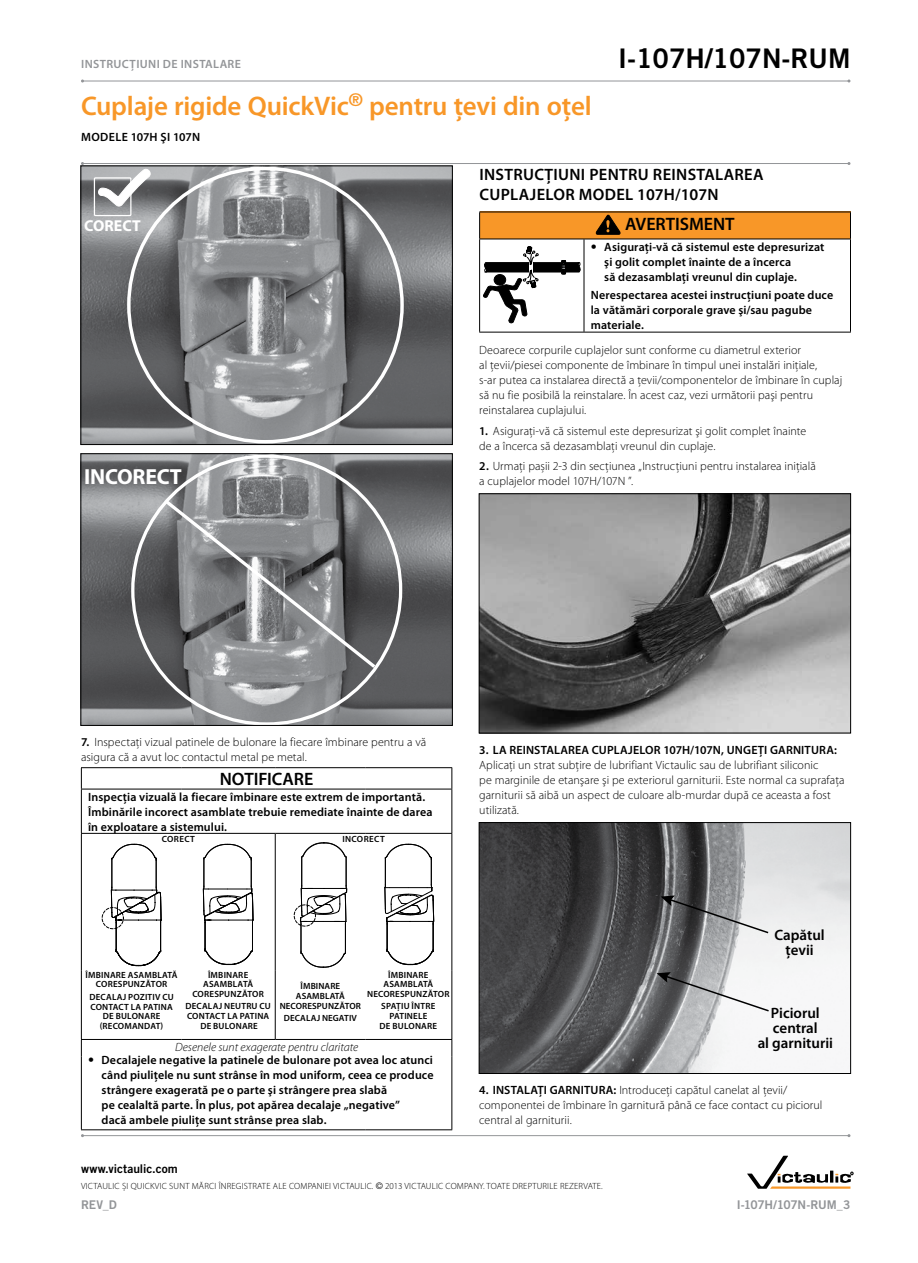
<style>
.page{position:relative;width:918px;height:1263px;background:#fff}
.page>*{position:absolute;margin:0;border:0;box-sizing:border-box;transform-origin:0 0}
.t1{font:600 27px "Myriad Pro";letter-spacing:-.01em;color:#f89728}
.t2{font:27px "Trade Gothic LT Std Bd 2";color:#000}
.t3{font:700 21.9px "Myriad Pro";letter-spacing:-.01em;color:#fff}
.t4{font:600 18px "Myriad Pro";letter-spacing:-.005em;color:#000}
.t5{font:600 16.5px/19.8px "Myriad Pro";letter-spacing:.02em;color:#000}
.t6{font:700 15.9px "Myriad Pro";color:#fff}
.t7{font:600 15px/15px "Myriad Pro";color:#000;text-align:center}
.t8{font:300 12px/15px "Myriad Pro";letter-spacing:.005em;color:#000}
.t9{font:600 12px/15px "Myriad Pro";letter-spacing:.01em;color:#000}
.t10{font:italic 300 12px "Myriad Pro";color:#000}
.t11{font:600 12px "Myriad Pro";letter-spacing:.03em;color:#939598}
.t12{font:12px "Trade Gothic LT Std Bd 2";letter-spacing:-.025em;color:#939598}
.t13{font:12px "Trade Gothic LT Std Bd 2";color:#000}
.t14{font:600 9px/9.8px "Myriad Pro";letter-spacing:.02em;color:#000;text-align:center}
.t15{font:300 9px "Myriad Pro";letter-spacing:.02em;color:#000}
.t16{font:600 9px "Myriad Pro";letter-spacing:.04em;color:#000}
.s1{font-family:"Trade Gothic LT Std Bd 2";font-weight:400}
.s2{font-weight:600}
.s3{font-family:"Trade Gothic LT Std"}
</style>
<div class="page">
<hr style="left:83px;top:81px;width:766px;height:1px;background:#939598">
<img style="left:82px;top:167px;width:369px;height:276px">
<div style="left:94px;top:177px;width:37px;height:39px;border:1px solid #fff"></div>
<svg style="left:97px;top:167px;width:57px;height:41px"></svg>
<div style="left:80px;top:165px;width:373px;height:280px;border:1px solid #000"></div>
<img style="left:82px;top:455px;width:369px;height:269px">
<svg style="left:161px;top:496px;width:218px;height:175px;background:#7e8082"></svg>
<div style="left:80px;top:453px;width:373px;height:273px;border:1px solid #000"></div>
<hr style="left:81px;top:767px;width:101px;height:1px;background:#000">
<svg style="left:81px;top:768px;width:1px;height:21px"></svg>
<hr style="left:182px;top:767px;width:93px;height:1px;background:#000">
<hr style="left:275px;top:767px;width:90px;height:1px;background:#000">
<hr style="left:365px;top:767px;width:87px;height:1px;background:#000">
<svg style="left:452px;top:768px;width:1px;height:21px"></svg>
<hr style="left:81px;top:789px;width:101px;height:1px;background:#000">
<hr style="left:81px;top:789px;width:1px;height:44px;background:#000">
<hr style="left:182px;top:789px;width:93px;height:1px;background:#000">
<hr style="left:275px;top:789px;width:90px;height:1px;background:#000">
<hr style="left:365px;top:789px;width:87px;height:1px;background:#000">
<hr style="left:452px;top:789px;width:1px;height:44px;background:#000">
<hr style="left:81px;top:833px;width:101px;height:1px;background:#000">
<hr style="left:182px;top:833px;width:93px;height:1px;background:#000">
<hr style="left:275px;top:833px;width:90px;height:1px;background:#000">
<hr style="left:365px;top:833px;width:87px;height:1px;background:#000">
<hr style="left:81px;top:842px;width:1px;height:129px;background:#000">
<hr style="left:275px;top:842px;width:1px;height:129px;background:#000">
<hr style="left:452px;top:842px;width:1px;height:129px;background:#000">
<hr style="left:81px;top:971px;width:1px;height:68px;background:#000">
<hr style="left:275px;top:971px;width:1px;height:68px;background:#000">
<hr style="left:452px;top:971px;width:1px;height:68px;background:#000">
<hr style="left:81px;top:1039px;width:101px;height:1px;background:#000">
<svg style="left:81px;top:1040px;width:1px;height:16px"></svg>
<hr style="left:182px;top:1039px;width:93px;height:1px;background:#000">
<hr style="left:275px;top:1039px;width:90px;height:1px;background:#000">
<hr style="left:365px;top:1039px;width:87px;height:1px;background:#000">
<svg style="left:452px;top:1040px;width:1px;height:16px"></svg>
<hr style="left:81px;top:1056px;width:1px;height:73px;background:#000">
<hr style="left:452px;top:1056px;width:1px;height:73px;background:#000">
<hr style="left:81px;top:1129px;width:101px;height:1px;background:#000">
<hr style="left:182px;top:1129px;width:93px;height:1px;background:#000">
<hr style="left:275px;top:1129px;width:90px;height:1px;background:#000">
<hr style="left:365px;top:1129px;width:87px;height:1px;background:#000">
<svg style="left:102px;top:844px;width:60px;height:122px"></svg>
<svg style="left:203px;top:844px;width:51px;height:121px"></svg>
<svg style="left:294px;top:842px;width:53px;height:126px"></svg>
<svg style="left:384px;top:844px;width:50px;height:121px"></svg>
<div style="left:480px;top:212px;width:370px;height:27px;background:#f89728"></div>
<hr style="left:479px;top:212px;width:105px;height:1px;background:#000">
<svg style="left:479px;top:212px;width:1px;height:27px"></svg>
<hr style="left:584px;top:212px;width:267px;height:1px;background:#000">
<svg style="left:850px;top:212px;width:1px;height:27px"></svg>
<hr style="left:479px;top:239px;width:105px;height:1px;background:#000">
<hr style="left:479px;top:239px;width:1px;height:93px;background:#000">
<hr style="left:584px;top:239px;width:267px;height:1px;background:#000">
<hr style="left:584px;top:239px;width:1px;height:93px;background:#000">
<hr style="left:850px;top:239px;width:1px;height:93px;background:#000">
<hr style="left:479px;top:332px;width:105px;height:1px;background:#000">
<hr style="left:584px;top:332px;width:267px;height:1px;background:#000">
<svg style="left:596px;top:215px;width:25px;height:19px"></svg>
<svg style="left:483px;top:246px;width:97px;height:77px"></svg>
<img style="left:481px;top:495px;width:368px;height:236px">
<div style="left:479px;top:493px;width:372px;height:240px;border:1px solid #000"></div>
<img style="left:481px;top:824px;width:368px;height:248px">
<svg style="left:661px;top:895px;width:109px;height:39px;background:#8f9092"></svg>
<svg style="left:657px;top:972px;width:113px;height:41px"></svg>
<div style="left:479px;top:822px;width:372px;height:252px;border:1px solid #000"></div>
<svg style="left:747px;top:1156px;width:106px;height:33px"></svg>
<hr style="left:83px;top:1135px;width:766px;height:1px;background:#939598">
<hr style="left:83px;top:163px;width:766px;height:1px;background:#939598">
<p class="t11" style="left:81px;top:56px;width:161px">INSTRUCŢIUNI DE INSTALARE</p>
<h1 class="t2" style="left:618px;top:41px;width:234px">I-107H/107N-RUM</h1>
<h1 class="t1" style="left:81px;top:89px;width:512px">Cuplaje rigide QuickVic<sup>®</sup> pentru ţevi din oţel</h1>
<p class="t9" style="left:81px;top:129px;width:121px">MODELE 107H ŞI 107N</p>
<h3 class="t6" style="left:84px;top:215px;width:58px">CORECT</h3>
<h2 class="t3" style="left:84px;top:462px;width:99px">INCORECT</h2>
<h3 class="t5" style="left:479px;top:165px;width:286px">INSTRUCȚIUNI PENTRU REINSTALAREA<br>CUPLAJELOR MODEL 107H/107N</h3>
<h3 class="t4" style="left:625px;top:213px;width:111px">AVERTISMENT</h3>
<p class="t9" style="left:604px;top:239px;width:222px;text-indent:-14px"><span class="s1">•</span> Asiguraţi-vă că sistemul este depresurizat şi golit complet înainte de a încerca<br>să dezasamblaţi vreunul din cuplaje.</p>
<p class="t9" style="left:591px;top:287px;width:244px">Nerespectarea acestei instrucţiuni poate duce la vătămări corporale grave şi/sau pagube materiale.</p>
<p class="t8" style="left:479px;top:343px;width:365px">Deoarece corpurile cuplajelor sunt conforme cu diametrul exterior<br>al ţevii/piesei componente de îmbinare în timpul unei instalări iniţiale,<br>s-ar putea ca instalarea directă a ţevii/componentelor de îmbinare în cuplaj să nu fie posibilă la reinstalare. În acest caz, vezi următorii paşi pentru reinstalarea cuplajului.</p>
<p class="t8" style="left:479px;top:423px;width:329px"><span class="s2">1.</span> Asiguraţi-vă că sistemul este depresurizat şi golit complet înainte de a încerca să dezasamblaţi vreunul din cuplaje.</p>
<p class="t8" style="left:479px;top:458px;width:338px"><span class="s2">2.</span> Urmați pașii 2-3 din secțiunea „Instrucţiuni pentru instalarea inițială a cuplajelor model 107H/107N ”.</p>
<p class="t8" style="left:81px;top:735px;width:347px"><span class="s2">7.</span> Inspectaţi vizual patinele de bulonare la fiecare îmbinare pentru a vă asigura că a avut loc contactul metal pe metal.</p>
<h3 class="t4" style="left:220px;top:768px;width:95px">NOTIFICARE</h3>
<p class="t9" style="left:88px;top:789px;width:346px">Inspecţia vizuală la fiecare îmbinare este extrem de importantă.<br>Îmbinările incorect asamblate trebuie remediate înainte de darea în exploatare a sistemului.</p>
<p class="t14" style="left:162px;top:834px;width:35px">CORECT</p>
<p class="t16" style="left:342px;top:833px;width:44px">INCORECT</p>
<p class="t9" style="left:479px;top:742px;width:359px">3. LA REINSTALAREA CUPLAJELOR 107H/107N, UNGEŢI GARNITURA:</p>
<p class="t8" style="left:479px;top:757px;width:367px">Aplicaţi un strat subţire de lubrifiant Victaulic sau de lubrifiant siliconic<br>pe marginile de etanşare şi pe exteriorul garniturii. Este normal ca suprafaţa garniturii să aibă un aspect de culoare alb-murdar după ce aceasta a fost utilizată.</p>
<p class="t14" style="left:86px;top:969px;width:93px">ÎMBINARE ASAMBLATĂ<br>CORESPUNZĂTOR</p>
<p class="t14" style="left:89px;top:992px;width:86px">DECALAJ POZITIV CU<br>CONTACT LA PATINA<br>DE BULONARE (RECOMANDAT)</p>
<p class="t14" style="left:192px;top:969px;width:73px">ÎMBINARE<br>ASAMBLATĂ<br>CORESPUNZĂTOR</p>
<p class="t14" style="left:185px;top:1001px;width:87px">DECALAJ NEUTRU CU<br>CONTACT LA PATINA<br>DE BULONARE</p>
<p class="t14" style="left:367px;top:969px;width:84px">ÎMBINARE<br>ASAMBLATĂ<br>NECORESPUNZĂTOR</p>
<p class="t14" style="left:380px;top:1001px;width:59px">SPAŢIU ÎNTRE<br>PATINELE<br>DE BULONARE</p>
<p class="t14" style="left:280px;top:981px;width:83px">ÎMBINARE<br>ASAMBLATĂ<br>NECORESPUNZĂTOR</p>
<p class="t14" style="left:284px;top:1013px;width:74px">DECALAJ NEGATIV</p>
<p class="t10" style="left:175px;top:1039px;width:185px">Desenele sunt exagerate pentru claritate</p>
<p class="t9" style="left:102px;top:1052px;width:333px;text-indent:-14px"><span class="s1">•</span> Decalajele negative la patinele de bulonare pot avea loc atunci când piuliţele nu sunt strânse în mod uniform, ceea ce produce strângere exagerată pe o parte şi strângere prea slabă<br>pe cealaltă parte. În plus, pot apărea decalaje „negative”<br>dacă ambele piuliţe sunt strânse prea slab.</p>
<p class="t7" style="left:774px;top:927px;width:52px">Capătul ţevii</p>
<p class="t7" style="left:758px;top:1005px;width:77px">Piciorul central<br>al garniturii</p>
<p class="t8" style="left:479px;top:1083px;width:345px"><span class="s2">4. INSTALAŢI GARNITURA:</span> Introduceţi capătul canelat al ţevii/ componentei de îmbinare în garnitură până ce face contact cu piciorul central al garniturii.</p>
<p class="t13" style="left:81px;top:1161px;width:98px">www.victaulic.com</p>
<p class="t15" style="left:81px;top:1181px;width:523px">VICTAULIC ȘI QUICKVIC SUNT MĂRCI ÎNREGISTRATE ALE COMPANIEI VICTAULIC. <span class="s3">©</span> 2013 VICTAULIC COMPANY. TOATE DREPTURILE REZERVATE.</p>
<p class="t12" style="left:81px;top:1197px;width:37px">REV_D</p>
<p class="t12" style="left:737px;top:1197px;width:115px">I-107H/107N-RUM_3</p>
</div>
